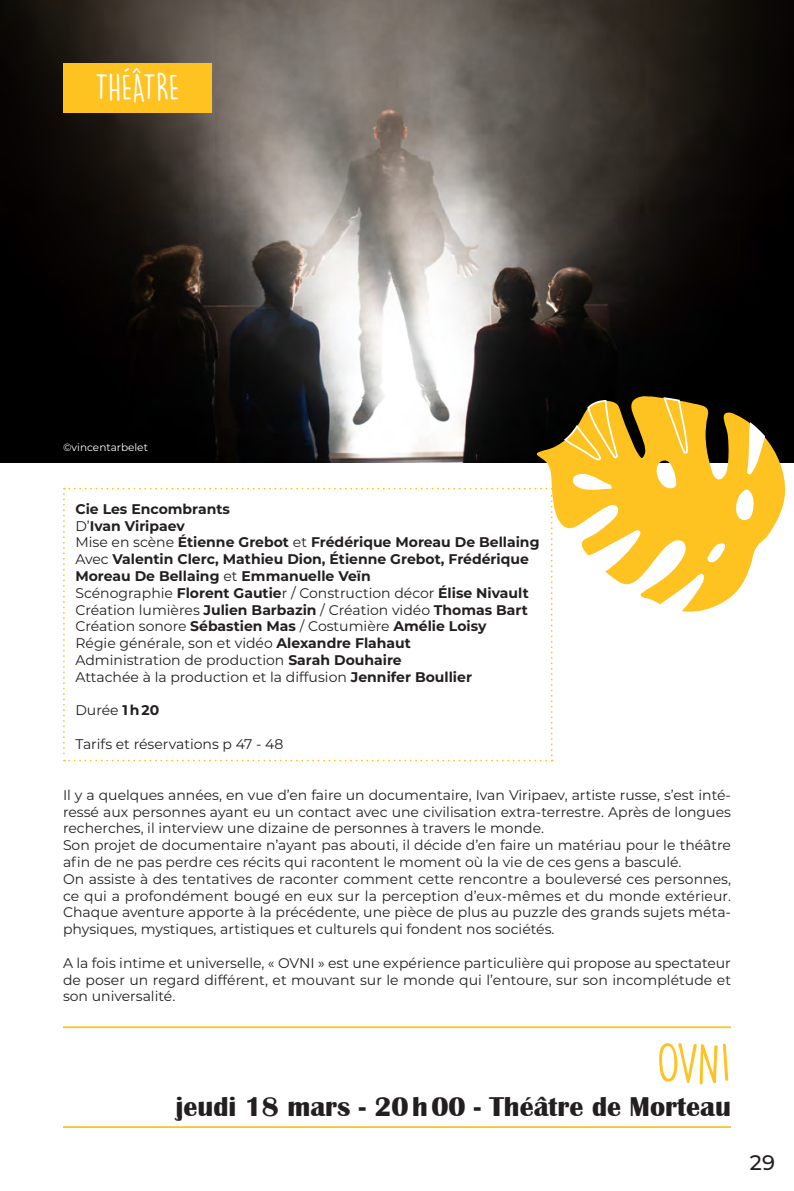
<style>
.page{position:relative;width:794px;height:1191px;background:#fff}
.page>*{position:absolute;margin:0;border:0;box-sizing:border-box;transform-origin:0 0}
.t1{font:52.5px "DK Lemon Yellow Sun";color:#fec221}
.t2{font:35px "DK Lemon Yellow Sun";letter-spacing:-.02em;color:#fff}
.t3{font:700 28px "Britannic";color:#231f20}
.t4{font:500 21px "Montserrat";color:#231f20}
.t5{font:14px/16.8px "Montserrat";color:#231f20;text-align:justify}
.t6{font:700 14px/16.8px "Montserrat";color:#231f20}
.t7{font:10.5px "Montserrat";color:#fff}
.s1{font-weight:400}
.s2{font-weight:700}
</style>
<div class="page">
<img style="left:0;top:0;width:794px;height:463px">
<hr style="left:63px;top:1126px;width:668px;height:2px;background:#fec221">
<hr style="left:63px;top:1026px;width:668px;height:2px;background:#fec221">
<div style="left:63px;top:63px;width:149px;height:50px;background:#fec221"></div>
<svg style="left:63px;top:488px;width:489px;height:273px"></svg>
<svg style="left:536px;top:394px;width:249px;height:219px;fill:#fec221"></svg>
<svg style="left:745px;top:421px;width:21px;height:54px"></svg>
<svg style="left:586px;top:528px;width:56px;height:45px"></svg>
<svg style="left:657px;top:572px;width:48px;height:41px"></svg>
<svg style="left:562px;top:399px;width:55px;height:63px;background:#c39c33"></svg>
<svg style="left:662px;top:396px;width:27px;height:145px;background:#f7c43d"></svg>
<p class="t2" style="left:95px;top:67px;width:86px">THÉÂTRE</p>
<p class="t7" style="left:63px;top:439px;width:86px">©vincentarbelet</p>
<p class="t6" style="left:75px;top:499px;width:156px">Cie Les Encombrants</p>
<p class="t6" style="left:75px;top:516px;width:111px"><span class="s1">D’</span>Ivan Viripaev</p>
<p class="t6" style="left:75px;top:533px;width:465px"><span class="s1">Mise en scène</span> Étienne Grebot <span class="s1">et</span> Frédérique Moreau De Bellaing</p>
<p class="t6" style="left:75px;top:550px;width:455px"><span class="s1">Avec</span> Valentin Clerc, Mathieu Dion, Étienne Grebot, Frédérique<br>Moreau De Bellaing <span class="s1">et</span> Emmanuelle Veïn</p>
<p class="t5" style="left:75px;top:584px;width:455px">Scénographie <span class="s2">Florent Gautie</span>r / Construction décor <span class="s2">Élise Nivault</span></p>
<p class="t5" style="left:75px;top:601px;width:454px">Création lumières <span class="s2">Julien Barbazin</span> / Création vidéo <span class="s2">Thomas Bart</span></p>
<p class="t5" style="left:75px;top:617px;width:412px">Création sonore <span class="s2">Sébastien Mas</span> / Costumière <span class="s2">Amélie Loisy</span></p>
<p class="t5" style="left:75px;top:634px;width:337px">Régie générale, son et vidéo <span class="s2">Alexandre Flahaut</span></p>
<p class="t5" style="left:75px;top:651px;width:328px">Administration de production <span class="s2">Sarah Douhaire</span></p>
<p class="t5" style="left:75px;top:668px;width:398px">Attachée à la production et la diffusion <span class="s2">Jennifer Boullier</span></p>
<p class="t5" style="left:75px;top:701px;width:85px">Durée <span class="s2">1 h 20</span></p>
<p class="t5" style="left:75px;top:735px;width:210px">Tarifs et réservations p 47 - 48</p>
<p class="t5" style="left:63px;top:786px;width:669px">Il y a quelques années, en vue d’en faire un documentaire, Ivan Viripaev, artiste russe, s’est inté&shy;ressé aux personnes ayant eu un contact avec une civilisation extra-terrestre. Après de longues recherches, il interview une dizaine de personnes à travers le monde.</p>
<p class="t5" style="left:63px;top:836px;width:669px">Son projet de documentaire n’ayant pas abouti, il décide d’en faire un matériau pour le théâtre afin de ne pas perdre ces récits qui racontent le moment où la vie de ces gens a basculé.</p>
<p class="t5" style="left:63px;top:870px;width:669px">On assiste à des tentatives de raconter comment cette rencontre a bouleversé ces personnes, ce qui a profondément bougé en eux sur la perception d’eux-mêmes et du monde extérieur.<br>Chaque aventure apporte à la précédente, une pièce de plus au puzzle des grands sujets méta&shy;physiques, mystiques, artistiques et culturels qui fondent nos sociétés.</p>
<p class="t5" style="left:63px;top:954px;width:669px">A la fois intime et universelle, « OVNI » est une expérience particulière qui propose au spectateur de poser un regard différent, et mouvant sur le monde qui l’entoure, sur son incomplétude et son universalité.</p>
<p class="t1" style="left:656px;top:1031px;width:76px">OVNI</p>
<p class="t3" style="left:175px;top:1090px;width:557px">jeudi 18 mars - 20h00 - Théâtre de Morteau</p>
<h3 class="t4" style="left:750px;top:1147px;width:27px">29</h3>
</div>
